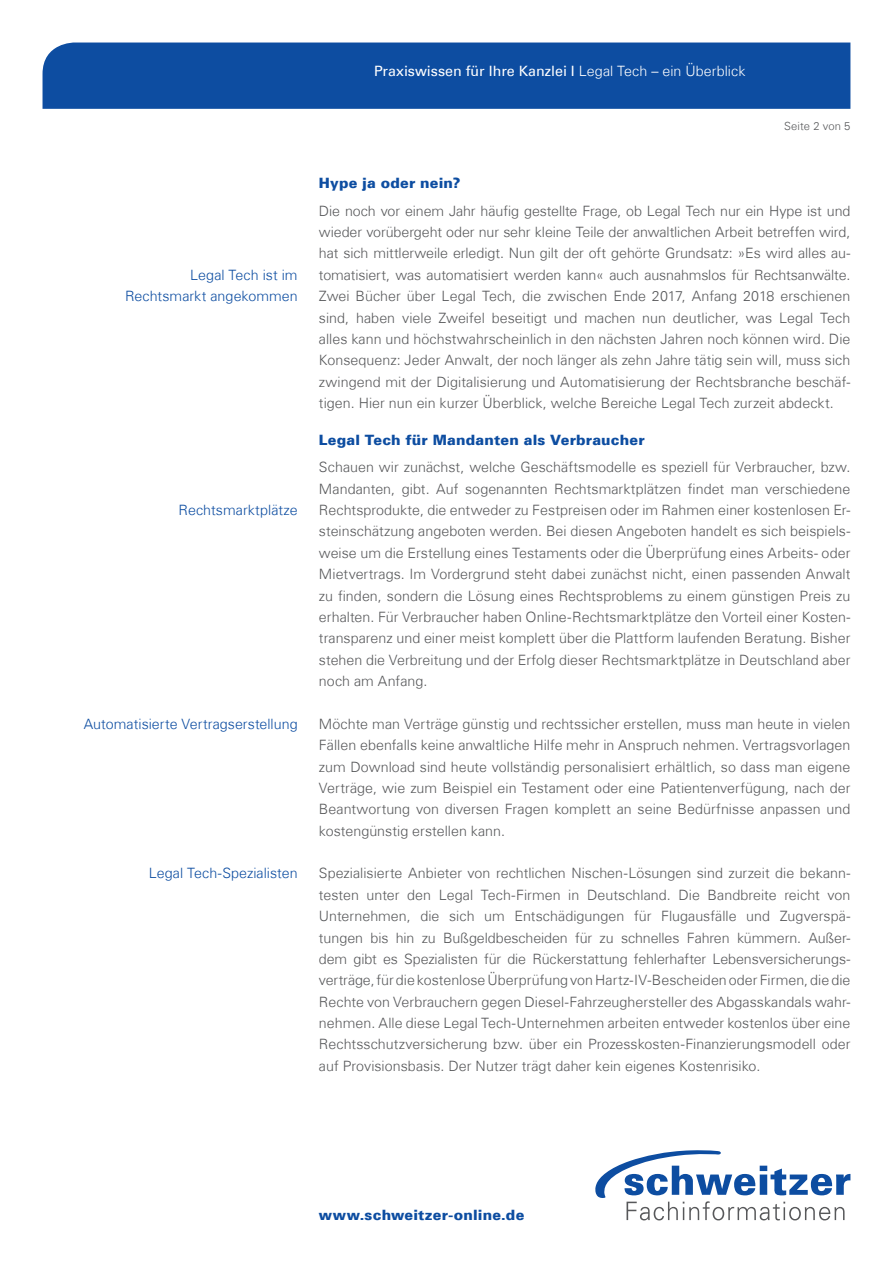
<style>
.page{position:relative;width:893px;height:1263px;background:#fff}
.page>*{position:absolute;margin:0;border:0;box-sizing:border-box;transform-origin:0 0}
.t1{font:300 14.25px/21.3px "Univers Com 45";color:#57585a;text-align:justify}
.t2{font:300 14.25px/21.3px "Univers Com 45";letter-spacing:.005em;color:#0d4da1;text-align:right}
.t3{font:900 14.25px "Univers Com 75";letter-spacing:.015em;color:#0d4da1}
.t4{font:14.25px "Univers Com 55 Roman";color:#fff}
.t5{font:300 11.25px "Univers Com 45";letter-spacing:.01em;color:#57585a}
.s1{font-family:"Univers Com 45";font-weight:300}
</style>
<div class="page">
<div style="left:43px;top:43px;width:807px;height:66px;background:#0d4da1"></div>
<svg style="left:595px;top:1150px;width:255px;height:70px"></svg>
<p class="t2" style="left:125px;top:264px;width:174px">Legal Tech ist im<br>Rechtsmarkt angekommen</p>
<p class="t2" style="left:179px;top:499px;width:121px">Rechtsmarktplätze</p>
<p class="t2" style="left:84px;top:713px;width:215px">Automatisierte Vertragserstellung</p>
<p class="t2" style="left:149px;top:863px;width:150px">Legal Tech-Spezialisten</p>
<p class="t4" style="left:374px;top:63px;width:373px">Praxiswissen für Ihre Kanzlei I <span class="s1">Legal Tech – ein Überblick</span></p>
<p class="t5" style="left:784px;top:119px;width:68px">Seite 2 von 5</p>
<p class="t3" style="left:319px;top:174px;width:143px">Hype ja oder nein?</p>
<p class="t1" style="left:319px;top:200px;width:533px">Die noch vor einem Jahr häufig gestellte Frage, ob Legal Tech nur ein Hype ist und wieder vorübergeht oder nur sehr kleine Teile der anwaltlichen Arbeit betreffen wird, hat sich mittlerweile erledigt. Nun gilt der oft gehörte Grundsatz: »Es wird alles au&shy;tomatisiert, was automatisiert werden kann« auch ausnahmslos für Rechtsanwälte.<br>Zwei Bücher über Legal Tech, die zwischen Ende 2017, Anfang 2018 erschienen sind, haben viele Zweifel beseitigt und machen nun deutlicher, was Legal Tech alles kann und höchstwahrscheinlich in den nächsten Jahren noch können wird. Die Konsequenz: Jeder Anwalt, der noch länger als zehn Jahre tätig sein will, muss sich zwingend mit der Digitalisierung und Automatisierung der Rechtsbranche beschäf&shy;tigen. Hier nun ein kurzer Überblick, welche Bereiche Legal Tech zurzeit abdeckt.</p>
<p class="t3" style="left:319px;top:431px;width:327px">Legal Tech für Mandanten als Verbraucher</p>
<p class="t1" style="left:319px;top:456px;width:533px">Schauen wir zunächst, welche Geschäftsmodelle es speziell für Verbraucher, bzw.<br>Mandanten, gibt. Auf sogenannten Rechtsmarktplätzen findet man verschiedene Rechtsprodukte, die entweder zu Festpreisen oder im Rahmen einer kostenlosen Er&shy;steinschätzung angeboten werden. Bei diesen Angeboten handelt es sich beispiels&shy;weise um die Erstellung eines Testaments oder die Überprüfung eines Arbeits- oder Mietvertrags. Im Vordergrund steht dabei zunächst nicht, einen passenden Anwalt zu finden, sondern die Lösung eines Rechtsproblems zu einem günstigen Preis zu erhalten. Für Verbraucher haben Online-Rechtsmarktplätze den Vorteil einer Kosten&shy;transparenz und einer meist komplett über die Plattform laufenden Beratung. Bisher stehen die Verbreitung und der Erfolg dieser Rechtsmarktplätze in Deutschland aber noch am Anfang.</p>
<p class="t1" style="left:319px;top:713px;width:533px">Möchte man Verträge günstig und rechtssicher erstellen, muss man heute in vielen Fällen ebenfalls keine anwaltliche Hilfe mehr in Anspruch nehmen. Vertragsvorlagen zum Download sind heute vollständig personalisiert erhältlich, so dass man eigene Verträge, wie zum Beispiel ein Testament oder eine Patientenverfügung, nach der Beantwortung von diversen Fragen komplett an seine Bedürfnisse anpassen und kostengünstig erstellen kann.</p>
<p class="t1" style="left:319px;top:863px;width:533px">Spezialisierte Anbieter von rechtlichen Nischen-Lösungen sind zurzeit die bekann&shy;testen unter den Legal Tech-Firmen in Deutschland. Die Bandbreite reicht von Unternehmen, die sich um Entschädigungen für Flugausfälle und Zugverspä&shy;tungen bis hin zu Bußgeldbescheiden für zu schnelles Fahren kümmern. Außer&shy;dem gibt es Spezialisten für die Rückerstattung fehlerhafter Lebensversicherungs&shy;verträge, für die kostenlose Überprüfung von Hartz-IV-Bescheiden oder Firmen, die die Rechte von Verbrauchern gegen Diesel-Fahrzeughersteller des Abgasskandals wahr&shy;nehmen. Alle diese Legal Tech-Unternehmen arbeiten entweder kostenlos über eine Rechtsschutzversicherung bzw. über ein Prozesskosten-Finanzierungsmodell oder auf Provisionsbasis. Der Nutzer trägt daher kein eigenes Kostenrisiko.</p>
<p class="t3" style="left:319px;top:1206px;width:207px">www.schweitzer-online.de</p>
</div>
